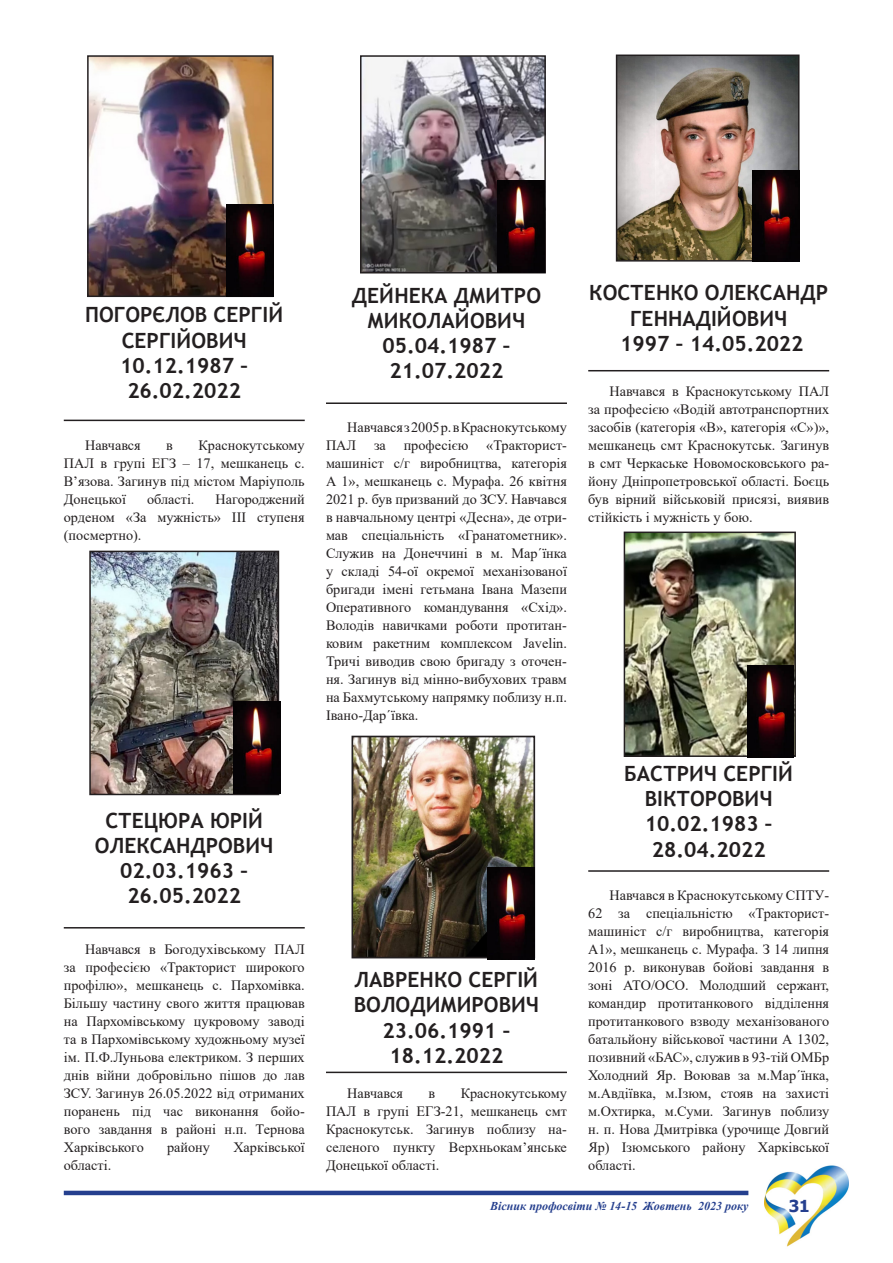
<style>
.page{position:relative;width:893px;height:1263px;background:#fff}
.page>*{position:absolute;margin:0;border:0;box-sizing:border-box;transform-origin:0 0}
.Заголовок_3{font:700 21px/25.2px "Trebuchet MS";color:#231f20;text-align:center}
.t1{font:700 16.5px "Tahoma";color:#253f8e}
.Основной_текст{font:14.25px/18px "Times New Roman";color:#231f20;text-align:justify}
.t2{font:italic 700 12px "Times New Roman";color:#253f8e}
</style>
<div class="page">
<img style="left:764px;top:1165px;width:85px;height:82px">
<hr style="left:64px;top:1191px;width:684px;height:4px;background:#253f8e">
<img style="left:363px;top:58px;width:180px;height:212px">
<div style="left:360px;top:55px;width:186px;height:218px;border:2px solid #231f20"></div>
<img style="left:498px;top:181px;width:46px;height:91px">
<hr style="left:326px;top:402px;width:241px;height:2px;background:#231f20">
<img style="left:619px;top:58px;width:177px;height:201px">
<div style="left:616px;top:55px;width:183px;height:207px;border:2px solid #231f20"></div>
<img style="left:753px;top:170px;width:46px;height:92px">
<hr style="left:588px;top:370px;width:241px;height:1px;background:#231f20">
<img style="left:90px;top:58px;width:181px;height:236px">
<div style="left:87px;top:55px;width:187px;height:242px;border:2px solid #231f20"></div>
<img style="left:227px;top:205px;width:46px;height:92px">
<hr style="left:64px;top:420px;width:241px;height:1px;background:#231f20">
<img style="left:627px;top:534px;width:166px;height:220px">
<div style="left:624px;top:531px;width:172px;height:226px;border:2px solid #231f20"></div>
<img style="left:747px;top:665px;width:47px;height:92px">
<hr style="left:588px;top:870px;width:241px;height:2px;background:#231f20">
<img style="left:354px;top:739px;width:178px;height:216px">
<div style="left:351px;top:736px;width:184px;height:222px;border:2px solid #231f20"></div>
<img style="left:488px;top:867px;width:46px;height:92px">
<hr style="left:326px;top:1071px;width:241px;height:2px;background:#231f20">
<img style="left:92px;top:554px;width:184px;height:238px">
<div style="left:89px;top:551px;width:190px;height:244px;border:2px solid #231f20"></div>
<hr style="left:64px;top:927px;width:241px;height:1px;background:#231f20">
<img style="left:234px;top:702px;width:46px;height:91px">
<p class="Заголовок_3" style="left:85px;top:302px;width:200px">ПОГОРЄЛОВ СЕРГІЙ<br>СЕРГІЙОВИЧ</p>
<p class="Заголовок_3" style="left:120px;top:353px;width:129px">10.12.1987 –<br>26.02.2022</p>
<p class="Основной_текст" style="left:64px;top:436px;width:242px;text-indent:135px">Краснокутському ПАЛ в групі ЕГЗ – 17, мешканець с.<br>В’язова. Загинув під містом Маріуполь Донецької</p>
<p class="Основной_текст" style="left:85px;top:436px;width:57px">Навчався</p>
<p class="Основной_текст" style="left:166px;top:436px;width:8px">в</p>
<p class="Основной_текст" style="left:147px;top:490px;width:49px">області.</p>
<p class="Основной_текст" style="left:64px;top:490px;width:242px;text-indent:152px">Нагороджений орденом «За мужність» ІІІ ступеня (посмертно).</p>
<p class="Заголовок_3" style="left:95px;top:808px;width:180px">СТЕЦЮРА ЮРІЙ<br>ОЛЕКСАНДРОВИЧ<br>02.03.1963 –<br>26.05.2022</p>
<p class="Основной_текст" style="left:64px;top:940px;width:242px;text-indent:21px">Навчався в Богодухівському ПАЛ за професією «Тракторист широкого профілю», мешканець с. Пархомівка.<br>Більшу частину свого життя працював на Пархомівському цукровому заводі та в Пархомівському художньому музеї ім. П.Ф.Луньова електриком. З перших днів війни добровільно пішов до лав ЗСУ. Загинув 26.05.2022 від отриманих поранень під час виконання бойо&shy;вого завдання в районі н.п. Тернова Харківського</p>
<p class="Основной_текст" style="left:167px;top:1138px;width:44px">району</p>
<p class="Основной_текст" style="left:233px;top:1138px;width:73px">Харківської</p>
<p class="Основной_текст" style="left:64px;top:1156px;width:49px">області.</p>
<p class="Заголовок_3" style="left:352px;top:282px;width:191px">ДЕЙНЕКА ДМИТРО<br>МИКОЛАЙОВИЧ<br>05.04.1987 –<br>21.07.2022</p>
<p class="Основной_текст" style="left:326px;top:418px;width:242px;text-indent:21px">Навчався з 2005 р. в Краснокутському ПАЛ за професією «Тракторист&shy;машиніст с/г виробництва, категорія А 1», мешканець с. Мурафа. 26 квітня 2021 р. був призваний до ЗСУ. Навчався в навчальному центрі «Десна», де отри&shy;мав спеціальність «Гранатометник».<br>Служив на Донеччині в м. Мар´їнка у складі 54-ої окремої механізованої бригади імені гетьмана Івана Мазепи Оперативного командування «Схід».<br>Володів навичками роботи протитан&shy;ковим ракетним комплексом Javelin.<br>Тричі виводив свою бригаду з оточен&shy;ня. Загинув від мінно-вибухових травм на Бахмутському напрямку поблизу н.п.<br>Івано-Дар´ївка.</p>
<p class="Заголовок_3" style="left:354px;top:967px;width:187px">ЛАВРЕНКО СЕРГІЙ<br>ВОЛОДИМИРОВИЧ<br>23.06.1991 –<br>18.12.2022</p>
<p class="Основной_текст" style="left:347px;top:1084px;width:57px">Навчався</p>
<p class="Основной_текст" style="left:428px;top:1084px;width:8px">в</p>
<p class="Основной_текст" style="left:326px;top:1084px;width:242px;text-indent:135px">Краснокутському ПАЛ в групі ЕГЗ-21, мешканець смт Краснокутськ. Загинув поблизу на&shy;селеного пункту Верхньокам’янське Донецької області.</p>
<p class="Заголовок_3" style="left:589px;top:280px;width:240px">КОСТЕНКО ОЛЕКСАНДР<br>ГЕННАДІЙОВИЧ</p>
<p class="Заголовок_3" style="left:620px;top:331px;width:185px">1997 – 14.05.2022</p>
<p class="Основной_текст" style="left:588px;top:382px;width:242px;text-indent:21px">Навчався в Краснокутському ПАЛ за професією «Водій автотранспортних засобів (категорія «В», категорія «С»)», мешканець смт Краснокутськ. Загинув в смт Черкаське Новомосковського ра&shy;йону Дніпропетровської області. Боєць був вірний військовій присязі, виявив стійкість і мужність у бою.</p>
<p class="Заголовок_3" style="left:624px;top:761px;width:170px">БАСТРИЧ СЕРГІЙ<br>ВІКТОРОВИЧ</p>
<p class="Заголовок_3" style="left:645px;top:811px;width:129px">10.02.1983 –<br>28.04.2022</p>
<p class="Основной_текст" style="left:588px;top:886px;width:242px;text-indent:21px">Навчався в Краснокутському СПТУ-62 за спеціальністю «Тракторист&shy;машиніст с/г виробництва, категорія А1», мешканець с. Мурафа. З 14 липня 2016 р. виконував бойові завдання в зоні АТО/ОСО. Молодший сержант, командир протитанкового відділення протитанкового взводу механізованого батальйону військової частини А 1302, позивний «БАС», служив в 93-тій ОМБр Холодний Яр. Воював за м.Мар´їнка, м.Авдіївка, м.Ізюм, стояв на захисті м.Охтирка, м.Суми. Загинув поблизу н. п. Нова Дмитрівка (урочище Довгий Яр) Ізюмського району Харківської області.</p>
<p class="t2" style="left:490px;top:1198px;width:260px">Вісник профосвіти № 14-15 Жовтень 2023 року</p>
<p class="t1" style="left:789px;top:1195px;width:23px">31</p>
</div>
